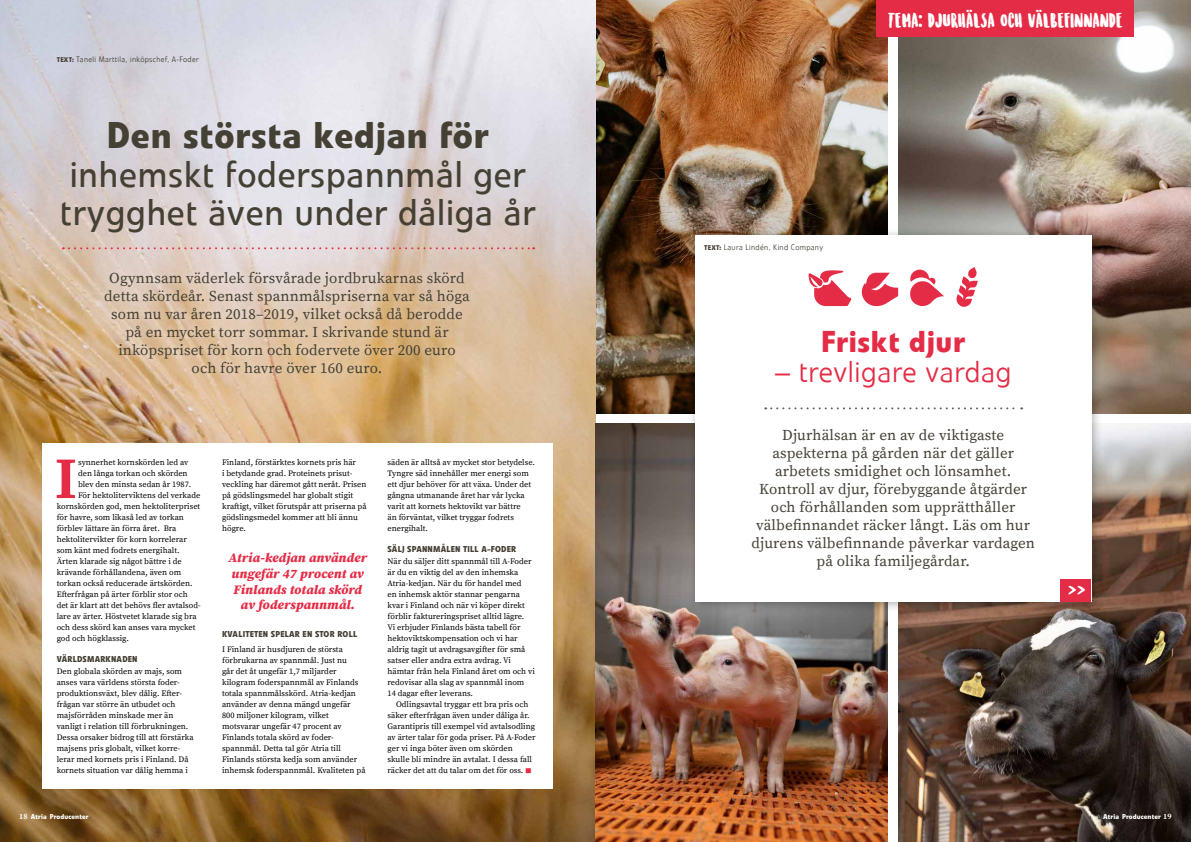
<style>
.page{position:relative;width:1191px;height:842px;background:#fff}
.page>*{position:absolute;margin:0;border:0;box-sizing:border-box;transform-origin:0 0}
.t1{font:700 58.7px "Source Serif Pro";color:#e52c46}
.t2{font:37px/38.3px "Veto Com";letter-spacing:.02em;color:#454034}
.t3{font:700 37px "Veto Com";letter-spacing:.02em;color:#454034}
.t4{font:300 30px "Veto Com";letter-spacing:.02em;color:#e52c46}
.t5{font:700 30px "Veto Com";letter-spacing:.02em;color:#e52c46}
.t6{font:19px "Sunrise International MUOKATTU Regular";letter-spacing:.03em;color:#fff}
.t7{font:15px/18px "Source Serif Pro";letter-spacing:.01em;color:#454034;text-align:center}
.t8{font:italic 900 13px/15.6px "Source Serif Pro";letter-spacing:.01em;color:#e52c46;text-align:center}
.t9{font:700 8.5px "Veto Com";letter-spacing:.02em;color:#454034}
.t10{font:8.3px/11px "Source Serif Pro";color:#000}
.t11{font:300 8px "Veto Com";letter-spacing:.04em;color:#454034}
.t12{font:700 7px "Veto Com";letter-spacing:.01em;color:#fff}
.s1{font-weight:700;font-size:6.8px}
.s2{font-weight:700;color:#e52c46}
.s3{font-family:"Source Serif Pro";font-size:8px}
</style>
<div class="page">
<img style="left:596px;top:0;width:291px;height:413px">
<img style="left:0;top:0;width:596px;height:842px">
<div style="left:43px;top:443px;width:510px;height:346px;background:#fff"></div>
<img style="left:596px;top:423px;width:291px;height:419px">
<img style="left:898px;top:0;width:293px;height:413px">
<img style="left:898px;top:423px;width:293px;height:419px">
<div style="left:687px;top:227px;width:415px;height:386px;background:#000;opacity:.31"></div>
<div style="left:695px;top:235px;width:396px;height:366px;background:#fff"></div>
<svg style="left:765px;top:407px;width:257px;height:2px"></svg>
<div style="left:1060px;top:579px;width:31px;height:22px;background:#e52c46"></div>
<svg style="left:1068px;top:586px;width:17px;height:8px"></svg>
<div style="left:876px;top:0;width:258px;height:37px;background:#e52c46"></div>
<svg style="left:861px;top:273px;width:37px;height:33px"></svg>
<svg style="left:808px;top:270px;width:43px;height:36px"></svg>
<svg style="left:910px;top:269px;width:34px;height:37px"></svg>
<svg style="left:956px;top:267px;width:22px;height:40px"></svg>
<div style="left:97px;top:264px;width:379px;height:116px;background:#fff;opacity:.4"></div>
<svg style="left:63px;top:247px;width:471px;height:2px"></svg>
<p class="t11" style="left:57px;top:55px;width:144px"><span class="s1">TEXT:</span> Taneli Marttila, inköpschef, A-Foder</p>
<h2 class="t3" style="left:107px;top:112px;width:383px">Den största kedjan för</h2>
<h2 class="t2" style="left:60px;top:155px;width:477px">inhemskt foderspannmål ger trygghet även under dåliga år</h2>
<p class="t7" style="left:104px;top:269px;width:367px">Ogynnsam väderlek försvårade jordbrukarnas skörd detta skördeår. Senast spannmålspriserna var så höga som nu var åren 2018–2019, vilket också då berodde på en mycket torr sommar. I skrivande stund är inköpspriset för korn och fodervete över 200 euro och för havre över 160 euro.</p>
<h1 class="t1" style="left:55px;top:444px;width:24px">I</h1>
<p class="t10" style="left:78px;top:457px;width:112px">synnerhet kornskörden led av</p>
<p class="t10" style="left:78px;top:468px;width:111px">den långa torkan och skörden</p>
<p class="t10" style="left:78px;top:479px;width:115px">blev den minsta sedan år 1987.</p>
<p class="t10" style="left:78px;top:490px;width:124px">För hektoliterviktens del verkade</p>
<p class="t10" style="left:57px;top:501px;width:145px">kornskörden god, men hektoliterpriset</p>
<p class="t10" style="left:57px;top:512px;width:129px">för havre, som likaså led av torkan</p>
<p class="t10" style="left:57px;top:523px;width:121px">förblev lättare än förra året. Bra</p>
<p class="t10" style="left:57px;top:534px;width:132px">hektolitervikter för korn korrelerar</p>
<p class="t10" style="left:57px;top:545px;width:124px">som känt med fodrets energihalt.</p>
<p class="t10" style="left:57px;top:556px;width:127px">Ärten klarade sig något bättre i de</p>
<p class="t10" style="left:57px;top:567px;width:126px">krävande förhållandena, även om</p>
<p class="t10" style="left:57px;top:578px;width:137px">torkan också reducerade ärtskörden.</p>
<p class="t10" style="left:57px;top:589px;width:133px">Efterfrågan på ärter förblir stor och</p>
<p class="t10" style="left:57px;top:600px;width:145px">det är klart att det behövs fler avtalsod-</p>
<p class="t10" style="left:57px;top:611px;width:141px">lare av ärter. Höstvetet klarade sig bra</p>
<p class="t10" style="left:57px;top:622px;width:140px">och dess skörd kan anses vara mycket</p>
<p class="t10" style="left:57px;top:633px;width:74px">god och högklassig.</p>
<p class="t9" style="left:57px;top:654px;width:82px">VÄRLDSMARKNADEN</p>
<p class="t10" style="left:57px;top:666px;width:138px">Den globala skörden av majs, som anses vara världens största foder&shy;produktionsväxt, blev dålig. Efter&shy;frågan var större än utbudet och majsförråden minskade mer än vanligt i relation till förbrukningen.<br>Dessa orsaker bidrog till att förstärka majsens pris globalt, vilket korre&shy;lerar med kornets pris i Finland. Då kornets situation var dålig hemma i</p>
<p class="t10" style="left:222px;top:457px;width:146px">Finland, förstärktes kornets pris här<br>i betydande grad. Proteinets prisut&shy;veckling har däremot gått neråt. Prisen på gödslingsmedel har globalt stigit kraftigt, vilket förutspår att priserna på gödslingsmedel kommer att bli ännu högre.</p>
<h3 class="t8" style="left:228px;top:550px;width:140px">Atria-kedjan använder ungefär 47 procent av<br>Finlands totala skörd av foderspannmål.</h3>
<p class="t9" style="left:222px;top:629px;width:137px">KVALITETEN SPELAR EN STOR ROLL</p>
<p class="t10" style="left:222px;top:644px;width:145px">I Finland är husdjuren de största förbrukarna av spannmål. Just nu<br>går det åt ungefär 1,7 miljarder kilogram foderspannmål av Finlands totala spannmålsskörd. Atria-kedjan använder av denna mängd ungefär<br>800 miljoner kilogram, vilket motsvarar ungefär 47 procent av Finlands totala skörd av foder&shy;spannmål. Detta tal gör Atria till Finlands största kedja som använder inhemsk foderspannmål. Kvaliteten på</p>
<p class="t10" style="left:387px;top:457px;width:149px">säden är alltså av mycket stor betydelse.<br>Tyngre säd innehåller mer energi som ett djur behöver för att växa. Under det gångna utmanande året har vår lycka varit att kornets hektovikt var bättre<br>än förväntat, vilket tryggar fodrets energihalt.</p>
<p class="t9" style="left:387px;top:544px;width:130px">SÄLJ SPANNMÅLEN TILL A-FODER</p>
<p class="t10" style="left:387px;top:556px;width:149px">När du säljer ditt spannmål till A-Foder är du en viktig del av den inhemska Atria-kedjan. När du för handel med<br>en inhemsk aktör stannar pengarna kvar i Finland och när vi köper direkt förblir faktureringspriset alltid lägre.<br>Vi erbjuder Finlands bästa tabell för hektoviktskompensation och vi har aldrig tagit ut avdragsavgifter för små satser eller andra extra avdrag. Vi hämtar från hela Finland året om och vi redovisar alla slag av spannmål inom 14 dagar efter leverans.</p>
<p class="t10" style="left:387px;top:699px;width:150px;text-indent:9px">Odlingsavtal tryggar ett bra pris och säker efterfrågan även under dåliga år.<br>Garantipris till exempel vid avtalsodling av ärter talar för goda priser. På A-Foder ger vi inga böter även om skörden skulle bli mindre än avtalat. I dessa fall räcker det att du talar om det för oss. <span class="s2">■</span></p>
<h3 class="t6" style="left:888px;top:6px;width:236px">TEMA: DJURHÄLSA OCH VÄLBEFINNANDE</h3>
<p class="t11" style="left:704px;top:243px;width:120px"><span class="s1">TEXT:</span> Laura Lindén, Kind Company</p>
<h3 class="t5" style="left:821px;top:323px;width:145px">Friskt djur</h3>
<h3 class="t4" style="left:775px;top:354px;width:238px">– trevligare vardag</h3>
<p class="t7" style="left:751px;top:427px;width:285px">Djurhälsan är en av de viktigaste aspekterna på gården när det gäller arbetets smidighet och lönsamhet.<br>Kontroll av djur, förebyggande åtgärder och förhållanden som upprätthåller välbefinnandet räcker långt. Läs om hur djurens välbefinnande påverkar vardagen på olika familjegårdar.</p>
<p class="t12" style="left:19px;top:812px;width:71px"><span class="s3">18</span> Atria Producenter</p>
<p class="t12" style="left:1103px;top:812px;width:70px">Atria Producenter <span class="s3">19</span></p>
</div>
